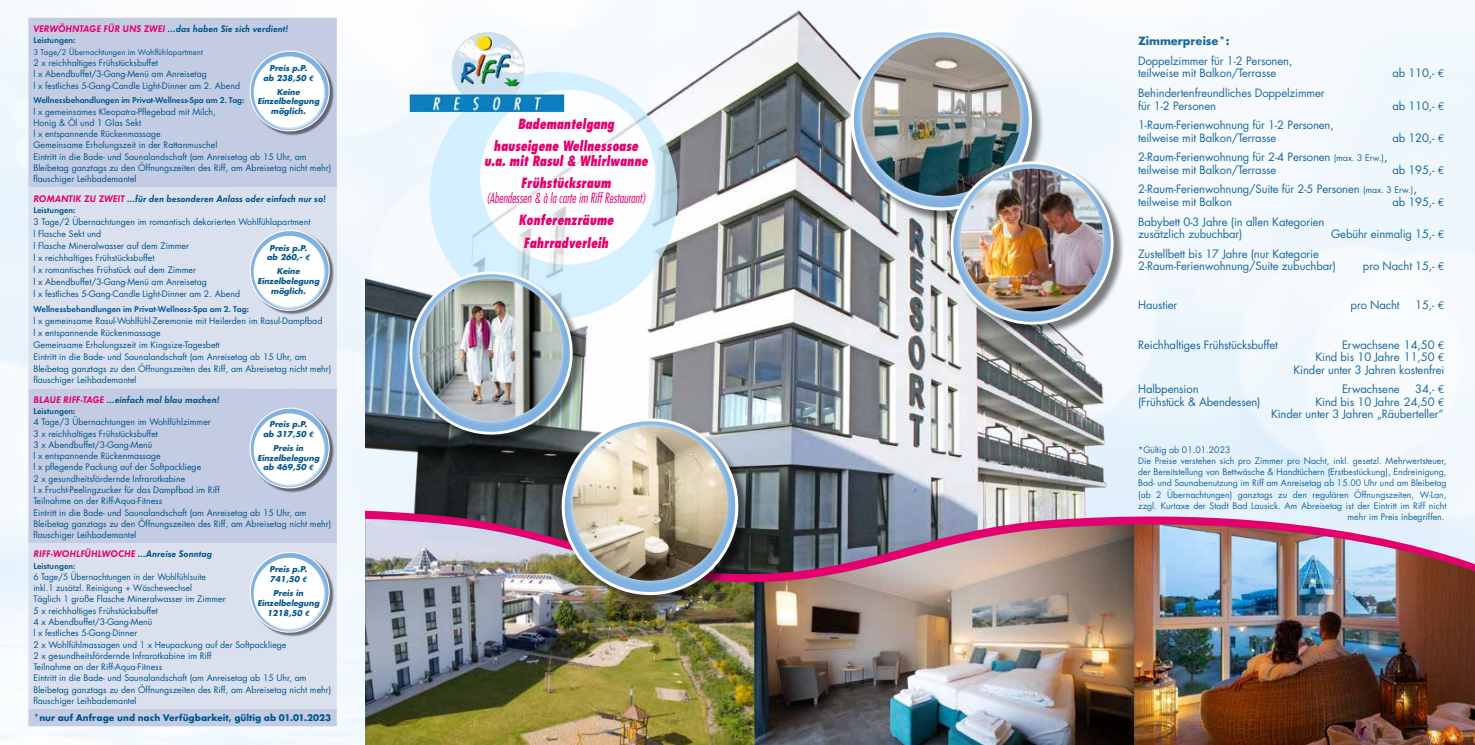
<style>
.page{position:relative;width:1475px;height:745px;background:#fff}
.page>*{position:absolute;margin:0;border:0;box-sizing:border-box;transform-origin:0 0}
.t1{font:italic 800 condensed 13.75px/22.1px "Futura";color:#e6006d;text-align:center;scale:.9 1}
.t2{font:italic 300 condensed 13.75px "Futura";color:#e6006d;scale:.9 1}
.t3{font:700 12.5px "Futura T";letter-spacing:-.01em;color:#00568e}
.t4{font:11.25px/12.5px "Futura";letter-spacing:-.01em;color:#00568e}
.t5{font:italic 600 10px "Futura T";color:#00568e}
.t6{font:700 10px "Futura T";color:#00568e}
.t7{font:italic 600 10px "Futura T";color:#e6006d}
.t8{font:8.75px/11.2px "Futura";color:#00568e}
.t9{font:8.75px/11.2px "Futura";color:#00568e;scale:.96 1}
.t10{font:600 8.75px "Futura T";color:#00568e}
.t11{font:8.75px "Futura T";color:#00568e}
.t12{font:italic 700 7.88px/9.9px "Futura";color:#00568e;text-align:center}
.s1{color:#e6006d}
.s2{color:#00568e}
.s3{font-family:"Euro Mono"}
.s4{font-size:8.75px}
.s5{font-size:12.5px}
</style>
<div class="page">
<img style="left:365px;top:1px;width:783px;height:497px">
<img style="left:421px;top:64px;width:264px;height:20px">
<svg style="left:365px;top:498px;width:1109px;height:10px;background:#c1cbd4"></svg>
<svg style="left:365px;top:508px;width:1109px;height:16px;background:#bda8bf"></svg>
<img style="left:365px;top:518px;width:389px;height:226px">
<img style="left:754px;top:524px;width:720px;height:220px">
<img style="left:457px;top:32px;width:30px;height:17px">
<svg style="left:830px;top:6px;width:221px;height:221px"></svg>
<img style="left:542px;top:395px;width:215px;height:216px">
<img style="left:840px;top:19px;width:291px;height:320px">
<img style="left:951px;top:168px;width:161px;height:144px">
<img style="left:391px;top:84px;width:357px;height:520px">
<img style="left:410px;top:278px;width:161px;height:152px">
<div style="left:28px;top:18px;width:309px;height:707px;background:#c3cce2"></div>
<svg style="left:28px;top:187px;width:309px;height:521px;background:#d3daea"></svg>
<svg style="left:240px;top:43px;width:98px;height:98px"></svg>
<svg style="left:240px;top:222px;width:98px;height:98px"></svg>
<svg style="left:240px;top:399px;width:98px;height:99px"></svg>
<svg style="left:240px;top:543px;width:98px;height:99px"></svg>
<p class="t5" style="left:33px;top:23px;width:256px"><span class="s1">VERWÖHNTAGE FÜR UNS ZWEI</span> ...das haben Sie sich verdient!</p>
<p class="t10" style="left:33px;top:35px;width:44px">Leistungen:</p>
<p class="t11" style="left:33px;top:47px;width:171px">3 Tage/2 Übernachtungen im Wohlfühlapartment</p>
<p class="t8" style="left:33px;top:57px;width:208px">2 x reichhaltiges Frühstücksbuffet<br>l x Abendbuffet/3-Gang-Menü am Anreisetag<br>l x festliches 5-Gang-Candle Light-Dinner am 2. Abend</p>
<p class="t10" style="left:33px;top:95px;width:212px">Wellnessbehandlungen im Privat-Wellness-Spa am 2. Tag:</p>
<p class="t8" style="left:33px;top:105px;width:299px">l x gemeinsames Kleopatra-Pflegebad mit Milch,<br>Honig &amp; Öl und 1 Glas Sekt<br>l x entspannende Rückenmassage<br>Gemeinsame Erholungszeit in der Rattanmuschel<br>Eintritt in die Bade- und Saunalandschaft (am Anreisetag ab 15 Uhr, am Bleibetag ganztags zu den Öffnungszeiten des Riff, am Abreisetag nicht mehr) flauschiger Leihbademantel</p>
<p class="t5" style="left:33px;top:192px;width:294px"><span class="s1">ROMANTIK ZU ZWEIT</span> ...für den besonderen Anlass oder einfach nur so!</p>
<p class="t10" style="left:33px;top:205px;width:44px">Leistungen:</p>
<p class="t8" style="left:33px;top:216px;width:278px;line-height:11.9px">3 Tage/2 Übernachtungen im romantisch dekorierten Wohlfühlapartment l Flasche Sekt und<br>l Flasche Mineralwasser auf dem Zimmer<br>l x reichhaltiges Frühstücksbuffet<br>l x romantisches Frühstück auf dem Zimmer<br>l x Abendbuffet/3-Gang-Menü am Anreisetag<br>l x festliches 5-Gang-Candle Light-Dinner am 2. Abend</p>
<p class="t10" style="left:33px;top:304px;width:217px">Wellnessbehandlungen im Privat-Wellness-Spa am 2. Tag:</p>
<p class="t8" style="left:33px;top:314px;width:299px;line-height:11.9px">l x gemeinsame Rasul-Wohlfühl-Zeremonie mit Heilerden im Rasul-Dampfbad<br>l x entspannende Rückenmassage<br>Gemeinsame Erholungszeit im Kingsize-Tagesbett<br>Eintritt in die Bade- und Saunalandschaft (am Anreisetag ab 15 Uhr, am Bleibetag ganztags zu den Öffnungszeiten des Riff, am Abreisetag nicht mehr) flauschiger Leihbademantel</p>
<p class="t5" style="left:33px;top:393px;width:187px"><span class="s1">BLAUE RIFF-TAGE</span> ...einfach mal blau machen!</p>
<p class="t10" style="left:33px;top:406px;width:44px">Leistungen:</p>
<p class="t8" style="left:33px;top:416px;width:299px">4 Tage/3 Übernachtungen im Wohlfühlzimmer<br>3 x reichhaltiges Frühstücksbuffet<br>3 x Abendbuffet/3-Gang-Menü<br>l x entspannende Rückenmassage<br>l x pflegende Packung auf der Softpackliege<br>2 x gesundheitsfördernde Infrarotkabine<br>l x Frucht-Peelingzucker für das Dampfbad im Riff<br>Teilnahme an der Riff-Aqua-Fitness<br>Eintritt in die Bade- und Saunalandschaft (am Anreisetag ab 15 Uhr, am Bleibetag ganztags zu den Öffnungszeiten des Riff, am Abreisetag nicht mehr) flauschiger Leihbademantel</p>
<p class="t7" style="left:33px;top:548px;width:180px">RIFF-WOHLFÜHLWOCHE <span class="s2">...Anreise Sonntag</span></p>
<p class="t10" style="left:33px;top:560px;width:44px">Leistungen:</p>
<p class="t9" style="left:33px;top:570px;width:312px">6 Tage/5 Übernachtungen in der Wohlfühlsuite<br>inkl.1 zusätzl. Reinigung + Wäschewechsel<br>Täglich 1 große Flasche Mineralwasser im Zimmer<br>5 x reichhaltiges Frühstücksbuffet<br>4 x Abendbuffet/3-Gang-Menü<br>l x festliches 5-Gang-Dinner<br>2 x Wohlfühlmassagen und 1 x Heupackung auf der Softpackliege<br>2 x gesundheitsfördernde Infrarotkabine im Riff<br>Teilnahme an der Riff-Aqua-Fitness<br>Eintritt in die Bade- und Saunalandschaft (am Anreisetag ab 15 Uhr, am Bleibetag ganztags zu den Öffnungszeiten des Riff, am Abreisetag nicht mehr) flauschiger Leihbademantel</p>
<p class="t6" style="left:33px;top:711px;width:299px">*nur auf Anfrage und nach Verfügbarkeit, gültig ab 01.01.2023</p>
<p class="t12" style="left:263px;top:63px;width:52px">Preis p.P.<br>ab 238,50 <span class="s3">€</span></p>
<p class="t12" style="left:257px;top:86px;width:63px">Keine<br>Einzelbelegung möglich.</p>
<p class="t12" style="left:267px;top:242px;width:44px">Preis p.P. ab 260,- <span class="s3">€</span></p>
<p class="t12" style="left:257px;top:266px;width:63px">Keine<br>Einzelbelegung möglich.</p>
<p class="t12" style="left:263px;top:419px;width:52px">Preis p.P.<br>ab 317,50 <span class="s3">€</span></p>
<p class="t12" style="left:257px;top:442px;width:63px">Preis in<br>Einzelbelegung ab 469,50 <span class="s3">€</span></p>
<p class="t12" style="left:269px;top:564px;width:39px;text-align:left">Preis p.P.<br>741,50 <span class="s3">€</span></p>
<p class="t12" style="left:257px;top:587px;width:63px">Preis in<br>Einzelbelegung<br>1218,50 <span class="s3">€</span></p>
<h1 class="t1" style="left:493px;top:113px;width:162px">Bademantelgang hauseigene Wellnessoase</h1>
<h1 class="t1" style="left:484px;top:150px;width:183px">u.a. mit Rasul &amp; Whirlwanne<br>Frühstücksraum</h1>
<h1 class="t2" style="left:486px;top:189px;width:179px">(Abendessen &amp; à la carte im Riff Restaurant)</h1>
<h1 class="t1" style="left:518px;top:209px;width:107px">Konferenzräume<br>Fahrradverleih</h1>
<h2 class="t3" style="left:1137px;top:34px;width:93px">Zimmerpreise*:</h2>
<p class="t4" style="left:1137px;top:54px;width:156px">Doppelzimmer für 1-2 Personen, teilweise mit Balkon/Terrasse</p>
<p class="t4" style="left:1137px;top:86px;width:188px">Behindertenfreundliches Doppelzimmer für 1-2 Personen</p>
<p class="t4" style="left:1137px;top:118px;width:197px">1-Raum-Ferienwohnung für 1-2 Personen, teilweise mit Balkon/Terrasse</p>
<p class="t4" style="left:1391px;top:67px;width:54px">ab 110,- <span class="s3">€</span></p>
<p class="t4" style="left:1391px;top:99px;width:54px">ab 110,- <span class="s3">€</span></p>
<p class="t4" style="left:1391px;top:131px;width:54px">ab 120,- <span class="s3">€</span></p>
<p class="t4" style="left:1137px;top:151px;width:251px">2-Raum-Ferienwohnung für 2-4 Personen <span class="s4">(max. 3 Erw.)</span><span class="s5">, </span>teilweise mit Balkon/Terrasse</p>
<p class="t4" style="left:1137px;top:159px;width:308px;line-height:19.6px;text-indent:254px">ab 195,- <span class="s3">€<br></span>2-Raum-Ferienwohnung/Suite für 2-5 Personen <span class="s4">(max. 3 Erw.)</span><span class="s5">,</span></p>
<p class="t4" style="left:1137px;top:195px;width:95px">teilweise mit Balkon</p>
<p class="t4" style="left:1391px;top:195px;width:54px">ab 195,- <span class="s3">€</span></p>
<p class="t4" style="left:1137px;top:215px;width:188px">Babybett 0-3 Jahre (in allen Kategorien zusätzlich zubuchbar)</p>
<p class="t4" style="left:1330px;top:227px;width:115px">Gebühr einmalig 15,- <span class="s3">€</span></p>
<p class="t4" style="left:1137px;top:247px;width:199px">Zustellbett bis 17 Jahre (nur Kategorie<br>2-Raum-Ferienwohnung/Suite zubuchbar)</p>
<p class="t4" style="left:1362px;top:259px;width:83px">pro Nacht 15,- <span class="s3">€</span></p>
<p class="t4" style="left:1137px;top:298px;width:41px">Haustier</p>
<p class="t4" style="left:1350px;top:298px;width:51px">pro Nacht</p>
<p class="t4" style="left:1414px;top:298px;width:31px">15,- <span class="s3">€</span></p>
<p class="t4" style="left:1137px;top:338px;width:141px">Reichhaltiges Frühstücksbuffet</p>
<p class="t4" style="left:1293px;top:338px;width:152px;text-align:right">Erwachsene 14,50 <span class="s3">€<br></span>Kind bis 10 Jahre 11,50 <span class="s3">€<br></span>Kinder unter 3 Jahren kostenfrei</p>
<p class="t4" style="left:1137px;top:382px;width:62px">Halbpension</p>
<p class="t4" style="left:1341px;top:382px;width:59px">Erwachsene</p>
<p class="t4" style="left:1414px;top:382px;width:31px">34,- <span class="s3">€</span></p>
<p class="t4" style="left:1137px;top:395px;width:124px">(Frühstück &amp; Abendessen)</p>
<p class="t4" style="left:1270px;top:395px;width:175px;text-align:right">Kind bis 10 Jahre 24,50 <span class="s3">€<br></span>Kinder unter 3 Jahren „Räuberteller“</p>
<p class="t8" style="left:1137px;top:443px;width:94px">*Gültig ab 01.01.2023</p>
<p class="t8" style="left:1137px;top:454px;width:310px">Die Preise verstehen sich pro Zimmer pro Nacht, inkl. gesetzl. Mehrwertsteuer,</p>
<p class="t8" style="left:1137px;top:466px;width:310px">der Bereitstellung von Bettwäsche &amp; Handtüchern (Erstbestückung), Endreinigung,</p>
<p class="t8" style="left:1137px;top:477px;width:310px">Bad- und Saunabenutzung im Riff am Anreisetag ab 15.00 Uhr und am Bleibetag</p>
<p class="t8" style="left:1137px;top:488px;width:310px">(ab 2 Übernachtungen) ganztags zu den regulären Öffnungszeiten, W-Lan,</p>
<p class="t8" style="left:1137px;top:499px;width:310px">zzgl. Kurtaxe der Stadt Bad Lausick. Am Abreisetag ist der Eintritt im Riff nicht</p>
<p class="t8" style="left:1347px;top:511px;width:99px">mehr im Preis inbegriffen.</p>
</div>
